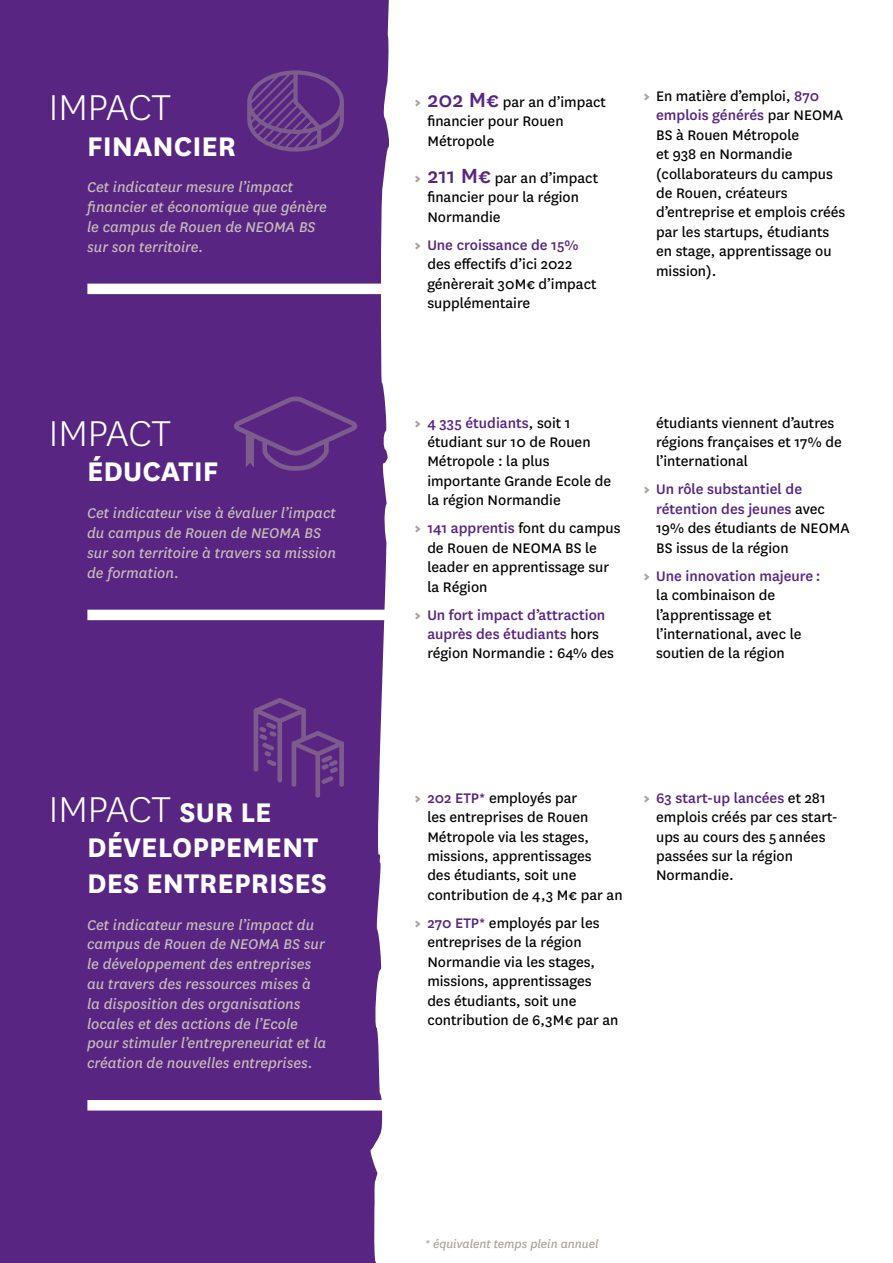
<style>
.page{position:relative;width:893px;height:1263px;background:#fff}
.page>*{position:absolute;margin:0;border:0;box-sizing:border-box;transform-origin:0 0}
.t1{font:300 42px "National";letter-spacing:-.005em;color:#fff}
.t2{font:700 31.5px/35.4px "National";color:#fff}
.t3{font:italic 16.5px/19.8px "National";color:#c6bdb7}
.t4{font:16.2px/19.5px "National";color:#000}
.t5{font:500 16.2px/19.5px "National";color:#582583}
.t6{font:italic 13.5px "National";color:#aca19a}
.s1{font-weight:700;font-size:31.5px}
.s2{font-weight:900;color:#aca19a}
.s3{font-weight:500;font-size:24px;color:#582583}
.s4{font-weight:500;color:#582583}
.s5{font-weight:400;color:#000}
</style>
<div class="page">
<div style="left:0;top:0;width:389px;height:1263px;background:#582583"></div>
<svg style="left:247px;top:70px;width:97px;height:82px;background:#643786"></svg>
<div style="left:87px;top:284px;width:318px;height:10px;background:#fff"></div>
<svg style="left:234px;top:396px;width:123px;height:75px;background:#5f3085"></svg>
<div style="left:87px;top:610px;width:318px;height:10px;background:#fff"></div>
<div style="left:315px;top:752px;width:5px;height:46px;background:#7d5c8d;border-radius:2px"></div>
<div style="left:339px;top:741px;width:5px;height:46px;background:#7d5c8d;border-radius:2px"></div>
<svg style="left:254px;top:698px;width:90px;height:86px;background:#633686"></svg>
<div style="left:87px;top:1100px;width:318px;height:10px;background:#fff"></div>
<h1 class="t1" style="left:49px;top:81px;width:124px">IMPACT</h1>
<h2 class="t2" style="left:87px;top:126px;width:151px">FINANCIER</h2>
<p class="t3" style="left:87px;top:177px;width:241px">Cet indicateur mesure l’impact financier et économique que génère le campus de Rouen de NEOMA BS sur son territoire.</p>
<h1 class="t1" style="left:49px;top:407px;width:124px">IMPACT</h1>
<h2 class="t2" style="left:87px;top:452px;width:133px">ÉDUCATIF</h2>
<p class="t3" style="left:87px;top:503px;width:250px">Cet indicateur vise à évaluer l’impact du campus de Rouen de NEOMA BS sur son territoire à travers sa mission de formation.</p>
<h1 class="t1" style="left:49px;top:783px;width:224px">IMPACT <span class="s1">SUR LE</span></h1>
<h2 class="t2" style="left:87px;top:828px;width:241px">DÉVELOPPEMENT<br>DES ENTREPRISES</h2>
<p class="t3" style="left:87px;top:914px;width:241px">Cet indicateur mesure l’impact du campus de Rouen de NEOMA BS sur le développement des entreprises au travers des ressources mises à la disposition des organisations locales et des actions de l’Ecole pour stimuler l’entrepreneuriat et la création de nouvelles entreprises.</p>
<p class="t4" style="left:427px;top:91px;width:180px;text-indent:-13px"><span class="s2">&gt;</span> <span class="s3">202 M€</span> par an d’impact financier pour Rouen<br>Métropole</p>
<p class="t4" style="left:427px;top:167px;width:172px;text-indent:-13px"><span class="s2">&gt;</span> <span class="s3">211 M€</span> par an d’impact financier pour la région<br>Normandie</p>
<p class="t4" style="left:427px;top:234px;width:171px;text-indent:-13px"><span class="s2">&gt;</span> <span class="s4">Une croissance de 15% </span>des effectifs d’ici 2022 génèrerait 30M€ d’impact supplémentaire</p>
<p class="t4" style="left:656px;top:85px;width:191px;text-indent:-13px"><span class="s2">&gt;</span> En matière d’emploi, <span class="s4">870 emplois générés</span> par NEOMA<br>BS à Rouen Métropole<br>et 938 en Normandie (collaborateurs du campus de Rouen, créateurs d’entreprise et emplois créés par les startups, étudiants en stage, apprentissage ou mission).</p>
<p class="t4" style="left:427px;top:412px;width:185px;text-indent:-13px"><span class="s2">&gt;</span> <span class="s4">4 335 étudiants</span>, soit 1 étudiant sur 10 de Rouen<br>Métropole : la plus importante Grande Ecole de la région Normandie</p>
<p class="t4" style="left:427px;top:518px;width:195px;text-indent:-13px"><span class="s2">&gt;</span> <span class="s4">141 apprentis</span> font du campus de Rouen de NEOMA BS le leader en apprentissage sur la Région</p>
<p class="t5" style="left:427px;top:604px;width:188px;text-indent:-13px"><span class="s2">&gt;</span> Un fort impact d’attraction auprès des étudiants <span class="s5">hors région Normandie : 64% des</span></p>
<p class="t4" style="left:656px;top:412px;width:187px">étudiants viennent d’autres régions françaises et 17% de l’international</p>
<p class="t4" style="left:656px;top:479px;width:195px;text-indent:-13px"><span class="s2">&gt;</span> <span class="s4">Un rôle substantiel de rétention des jeunes</span> avec<br>19% des étudiants de NEOMA<br>BS issus de la région</p>
<p class="t4" style="left:656px;top:565px;width:166px;text-indent:-13px"><span class="s2">&gt;</span> <span class="s4">Une innovation majeure : </span>la combinaison de l’apprentissage et l’international, avec le soutien de la région</p>
<p class="t4" style="left:427px;top:787px;width:197px;text-indent:-13px"><span class="s2">&gt;</span> <span class="s4">202 ETP*</span> employés par<br>les entreprises de Rouen<br>Métropole via les stages, missions, apprentissages<br>des étudiants, soit une contribution de 4,3 M€ par an</p>
<p class="t4" style="left:427px;top:912px;width:193px;text-indent:-13px"><span class="s2">&gt;</span> <span class="s4">270 ETP*</span> employés par les entreprises de la région<br>Normandie via les stages, missions, apprentissages des étudiants, soit une contribution de 6,3M€ par an</p>
<p class="t4" style="left:656px;top:787px;width:183px;text-indent:-13px"><span class="s2">&gt;</span> <span class="s4">63 start-up lancées</span> et 281 emplois créés par ces start&shy;ups au cours des 5 années passées sur la région<br>Normandie.</p>
<p class="t6" style="left:425px;top:1235px;width:175px">* équivalent temps plein annuel</p>
</div>
